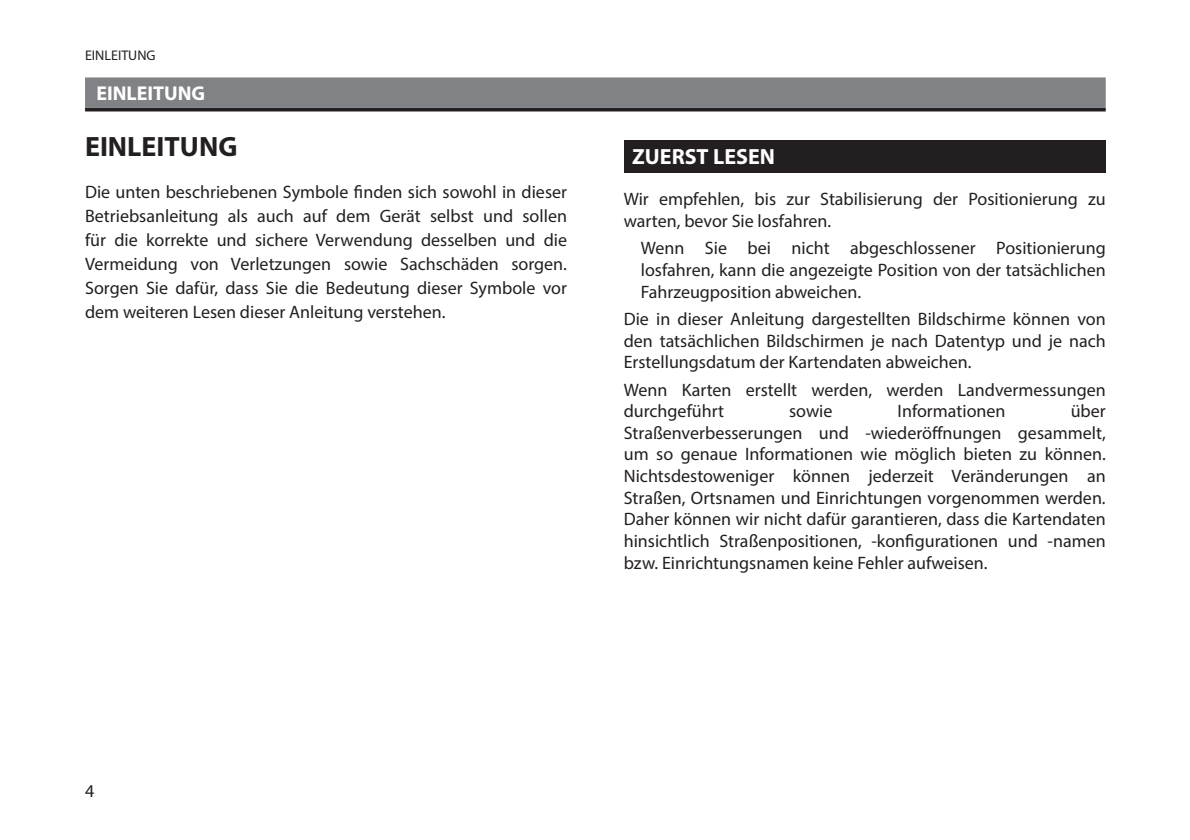
<style>
.page{position:relative;width:1190px;height:840px;background:#fff}
.page>*{position:absolute;margin:0;border:0;box-sizing:border-box;transform-origin:0 0}
.t1{font:700 28px "Myriad Pro";color:#231f20}
.t2{font:700 22px "Myriad Pro";color:#fff}
.t3{font:700 20px "Myriad Pro";color:#fff}
.t4{font:18px/21.6px "Myriad Pro";color:#231f20;text-align:justify}
.t5{font:14px "Myriad Pro";color:#231f20}
</style>
<div class="page">
<svg style="left:85px;top:107px;width:1021px;height:4px;background:#3c393a"></svg>
<div style="left:85px;top:77px;width:1021px;height:30px;background:#808285"></div>
<div style="left:624px;top:140px;width:482px;height:32px;background:#231f20"></div>
<p class="t5" style="left:85px;top:46px;width:72px">EINLEITUNG</p>
<p class="t3" style="left:96px;top:80px;width:110px">EINLEITUNG</p>
<h1 class="t1" style="left:85px;top:129px;width:154px">EINLEITUNG</h1>
<p class="t4" style="left:85px;top:179px;width:483px;line-height:24px">Die unten beschriebenen Symbole finden sich sowohl in dieser Betriebsanleitung als auch auf dem Gerät selbst und sollen für die korrekte und sichere Verwendung desselben und die Vermeidung von Verletzungen sowie Sachschäden sorgen.<br>Sorgen Sie dafür, dass Sie die Bedeutung dieser Symbole vor dem weiteren Lesen dieser Anleitung verstehen.</p>
<p class="t2" style="left:632px;top:142px;width:144px">ZUERST LESEN</p>
<p class="t4" style="left:624px;top:188px;width:483px">Wir empfehlen, bis zur Stabilisierung der Positionierung zu warten, bevor Sie losfahren.</p>
<p class="t4" style="left:641px;top:237px;width:466px">Wenn Sie bei nicht abgeschlossener Positionierung losfahren, kann die angezeigte Position von der tatsächlichen Fahrzeugposition abweichen.</p>
<p class="t4" style="left:624px;top:307px;width:483px">Die in dieser Anleitung dargestellten Bildschirme können von den tatsächlichen Bildschirmen je nach Datentyp und je nach Erstellungsdatum der Kartendaten abweichen.</p>
<p class="t4" style="left:624px;top:378px;width:483px">Wenn Karten erstellt werden, werden Landvermessungen durchgeführt</p>
<p class="t4" style="left:789px;top:400px;width:45px">sowie</p>
<p class="t4" style="left:897px;top:400px;width:109px">Informationen</p>
<p class="t4" style="left:624px;top:400px;width:483px;text-indent:447px">über Straßenverbesserungen und -wiederöffnungen gesammelt, um so genaue Informationen wie möglich bieten zu können.<br>Nichtsdestoweniger können jederzeit Veränderungen an Straßen, Ortsnamen und Einrichtungen vorgenommen werden.<br>Daher können wir nicht dafür garantieren, dass die Kartendaten hinsichtlich Straßenpositionen, -konfigurationen und -namen bzw. Einrichtungsnamen keine Fehler aufweisen.</p>
<p class="t4" style="left:85px;top:779px;width:11px">4</p>
</div>
